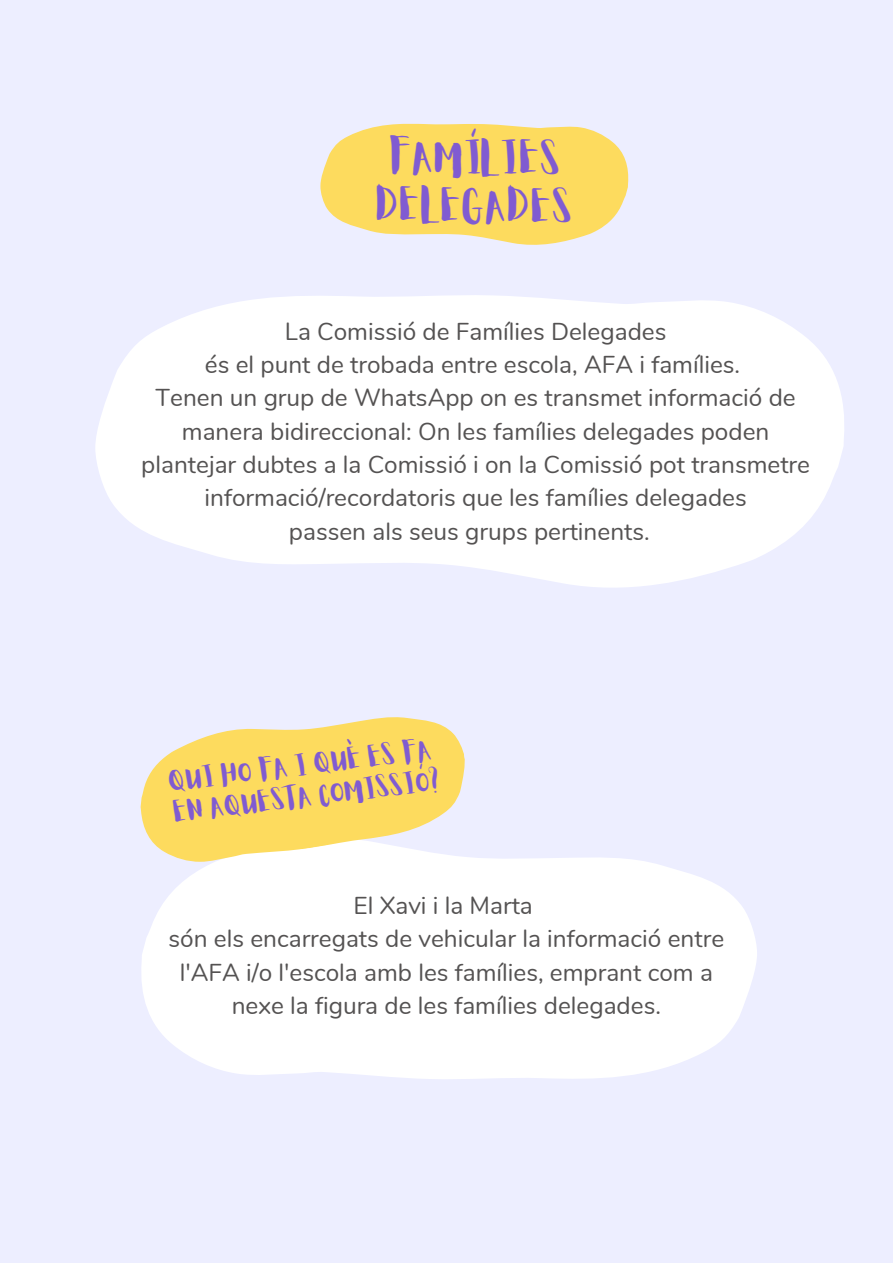
<style>
.page{position:relative;width:893px;height:1264px;background:#fff}
.page>*{position:absolute;margin:0;border:0;box-sizing:border-box;transform-origin:0 0}
.t1{font:37.5px/48.3px "Aloja Extended";color:#805bd1;text-align:center}
.t2{font:24.45px/33.3px "Nunito";color:#545252;text-align:center}
.t3{font:24.3px/31.2px "Aloja Extended";color:#805bd1}
</style>
<div class="page">
<div style="left:0;top:0;width:892px;height:1262px;background:#edeeff"></div>
<svg style="left:95px;top:295px;width:749px;height:293px;fill:#fff"></svg>
<svg style="left:320px;top:123px;width:309px;height:122px"></svg>
<svg style="left:141px;top:858px;width:616px;height:221px;background:#fdfdff"></svg>
<svg style="left:140px;top:717px;width:334px;height:156px;fill:#fddb5e"></svg>
<h1 class="t1" style="left:378px;top:135px;width:199px;rotate:1deg">FAMÍLIES<br>DELEGADES</h1>
<p class="t2" style="left:141px;top:315px;width:670px">La Comissió de Famílies Delegades<br>és el punt de trobada entre escola, AFA i famílies.<br>Tenen un grup de WhatsApp on es transmet informació de manera bidireccional: On les famílies delegades poden plantejar dubtes a la Comissió i on la Comissió pot transmetre informació/recordatoris que les famílies delegades<br>passen als seus grups pertinents.</p>
<p class="t3" style="left:168px;top:768px;width:272px;rotate:-7deg">QUI HO FA I QUÈ ES FA<br>EN AQUESTA COMISSIÓ?</p>
<p class="t2" style="left:168px;top:889px;width:557px">El Xavi i la Marta<br>són els encarregats de vehicular la informació entre l'AFA i/o l'escola amb les famílies, emprant com a nexe la figura de les famílies delegades.</p>
</div>
